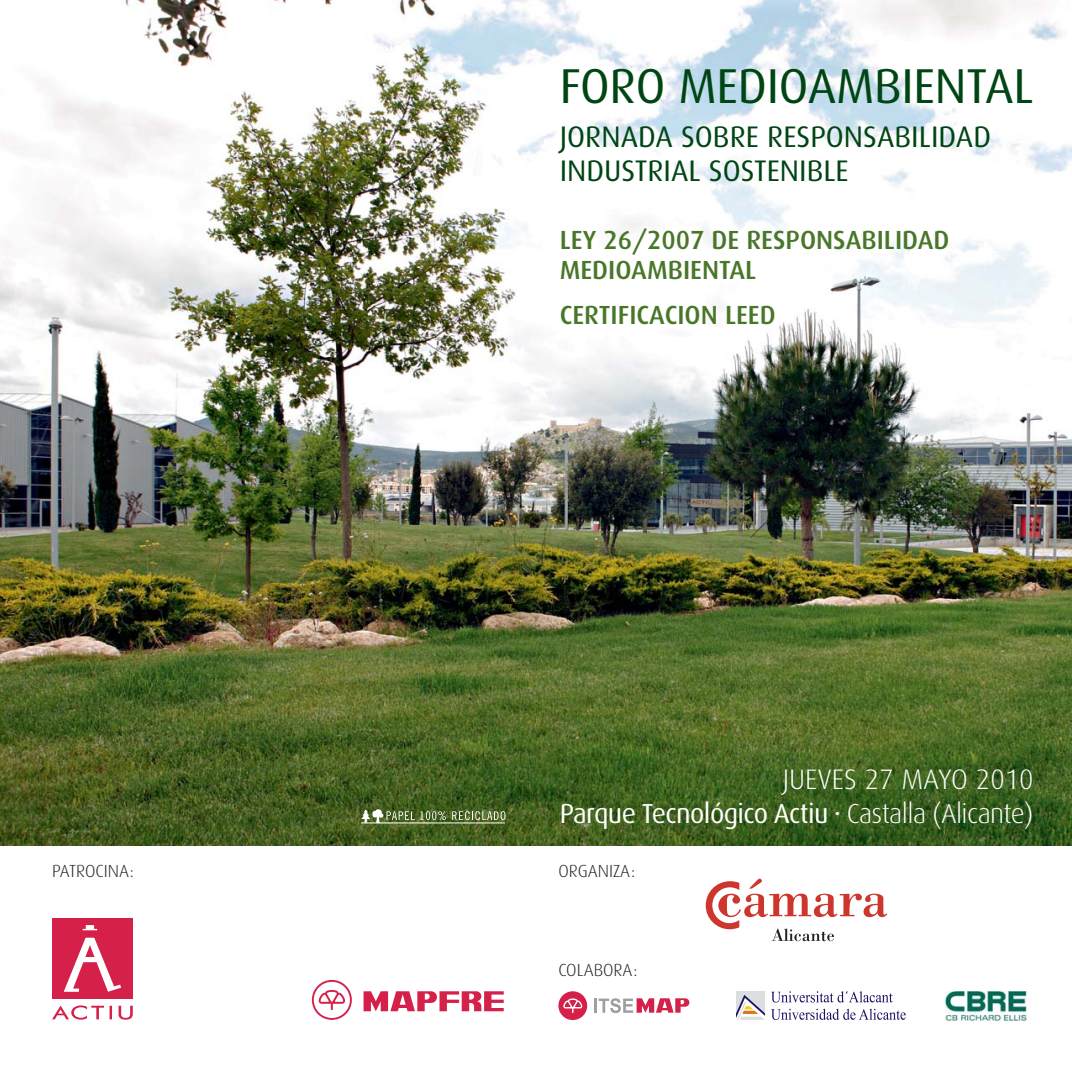
<style>
.page{position:relative;width:1072px;height:1072px;background:#fff}
.page>*{position:absolute;margin:0;border:0;box-sizing:border-box;transform-origin:0 0}
.t1{font:49px "Dax";letter-spacing:-.005em;color:#004514}
.t2{font:29.75px/33.9px "Dax";color:#004514}
.t3{font:300 28.18px "Dax";color:#fff}
.t4{font:27.47px "Dax";letter-spacing:-.02em;color:#fff}
.t5{font:500 26.25px/30.3px "Dax";color:#497729}
.t6{font:300 17.5px "Dax";color:#231f20}
.s1{font-weight:300}
</style>
<div class="page">
<img style="left:0;top:0;width:1071px;height:845px">
<div style="left:52px;top:918px;width:81px;height:80px;background:#d52049"></div>
<svg style="left:52px;top:1005px;width:81px;height:14px"></svg>
<svg style="left:64px;top:925px;width:57px;height:66px"></svg>
<svg style="left:312px;top:979px;width:40px;height:40px"></svg>
<svg style="left:363px;top:991px;width:140px;height:20px"></svg>
<div style="left:558px;top:991px;width:29px;height:29px;background:#d52049;border-radius:50%"></div>
<svg style="left:563px;top:998px;width:19px;height:14px"></svg>
<hr style="left:594px;top:998px;width:3px;height:14px;background:#9d9fa1">
<svg style="left:598px;top:998px;width:91px;height:15px"></svg>
<div style="left:736px;top:991px;width:29px;height:28px;background:#dcddde"></div>
<svg style="left:736px;top:996px;width:29px;height:23px"></svg>
<svg style="left:771px;top:991px;width:121px;height:11px"></svg>
<svg style="left:771px;top:1008px;width:134px;height:11px"></svg>
<svg style="left:705px;top:878px;width:182px;height:63px"></svg>
<img style="left:945px;top:991px;width:81px;height:29px">
<svg style="left:452px;top:811px;width:49px;height:9px"></svg>
<svg style="left:500px;top:811px;width:5px;height:9px"></svg>
<hr style="left:361px;top:822px;width:144px;height:1px;background:#fff">
<svg style="left:361px;top:809px;width:85px;height:14px"></svg>
<p class="t6" style="left:52px;top:863px;width:83px">PATROCINA:</p>
<h1 class="t1" style="left:559px;top:65px;width:475px">FORO MEDIOAMBIENTAL</h1>
<p class="t2" style="left:559px;top:121px;width:433px">JORNADA SOBRE RESPONSABILIDAD<br>INDUSTRIAL SOSTENIBLE</p>
<p class="t5" style="left:559px;top:226px;width:391px">LEY 26/2007 DE RESPONSABILIDAD<br>MEDIOAMBIENTAL</p>
<p class="t5" style="left:559px;top:301px;width:217px">CERTIFICACION LEED</p>
<p class="t3" style="left:782px;top:767px;width:252px">JUEVES 27 MAYO 2010</p>
<p class="t4" style="left:559px;top:802px;width:475px">Parque Tecnológico Actiu · <span class="s1">Castalla (Alicante)</span></p>
<p class="t6" style="left:558px;top:863px;width:78px">ORGANIZA:</p>
<p class="t6" style="left:558px;top:961px;width:81px">COLABORA:</p>
</div>
